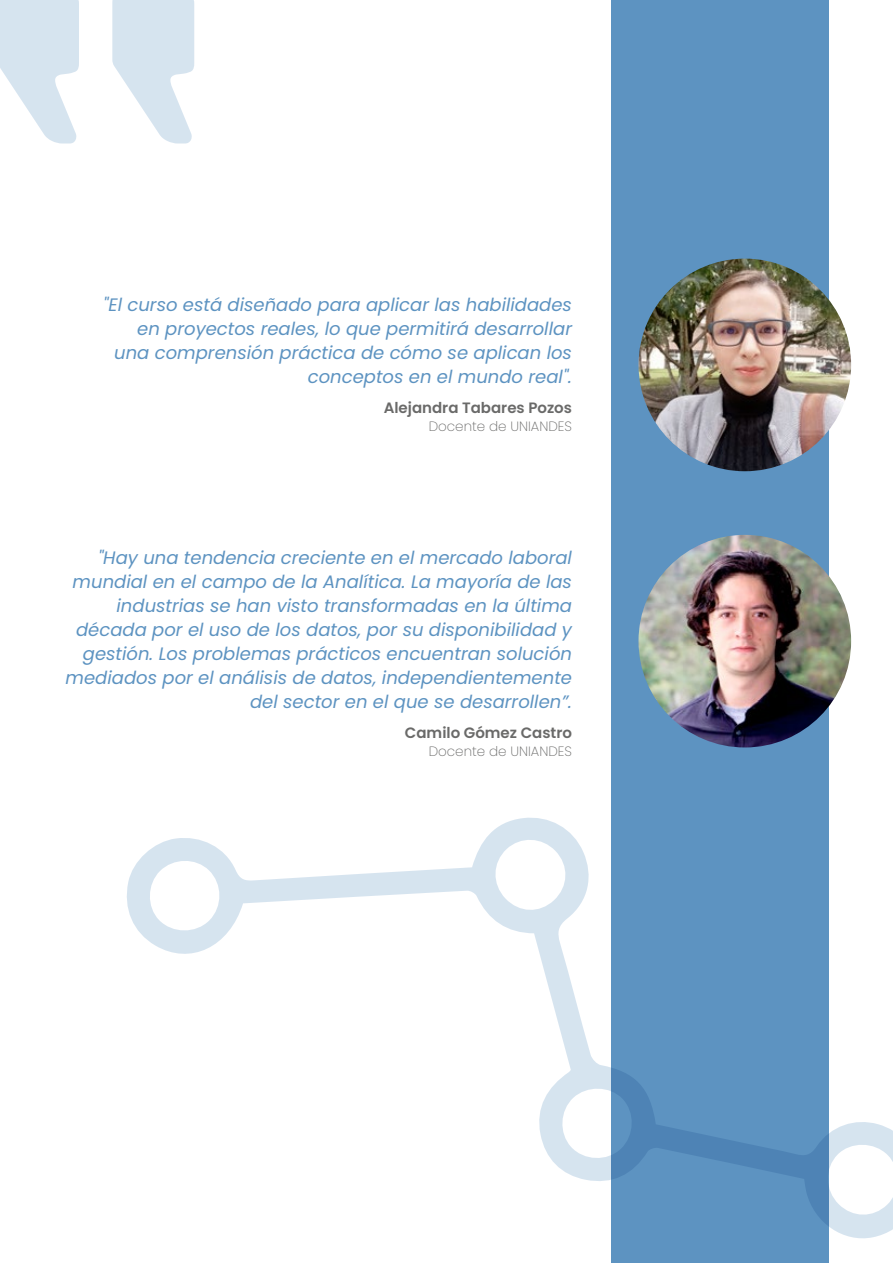
<style>
.page{position:relative;width:893px;height:1263px;background:#fff}
.page>*{position:absolute;margin:0;border:0;box-sizing:border-box;transform-origin:0 0}
.t1{font:italic 18px/24px "Poppins";color:#5d93c1;text-align:right}
.t2{font:600 15px "Poppins";color:#6a6a69}
.t3{font:200 13.5px "Poppins";color:#6a6a69}
</style>
<div class="page">
<div style="left:611px;top:0;width:218px;height:1263px;background:#5d93c1"></div>
<img style="left:638px;top:259px;width:213px;height:212px;border-radius:106px">
<img style="left:638px;top:535px;width:213px;height:212px;border-radius:106px">
<svg style="left:127px;top:818px;width:766px;height:420px"></svg>
<p class="t1" style="left:103px;top:293px;width:470px">"El curso está diseñado para aplicar las habilidades en proyectos reales, lo que permitirá desarrollar una comprensión práctica de cómo se aplican los conceptos en el mundo real".</p>
<p class="t2" style="left:384px;top:399px;width:190px">Alejandra Tabares Pozos</p>
<p class="t3" style="left:429px;top:418px;width:145px">Docente de UNIANDES</p>
<p class="t1" style="left:66px;top:546px;width:508px">"Hay una tendencia creciente en el mercado laboral mundial en el campo de la Analítica. La mayoría de las industrias se han visto transformadas en la última década por el uso de los datos, por su disponibilidad y gestión. Los problemas prácticos encuentran solución mediados por el análisis de datos, independientemente del sector en el que se desarrollen”.</p>
<p class="t2" style="left:405px;top:724px;width:169px">Camilo Gómez Castro</p>
<p class="t3" style="left:429px;top:743px;width:145px">Docente de UNIANDES</p>
</div>
